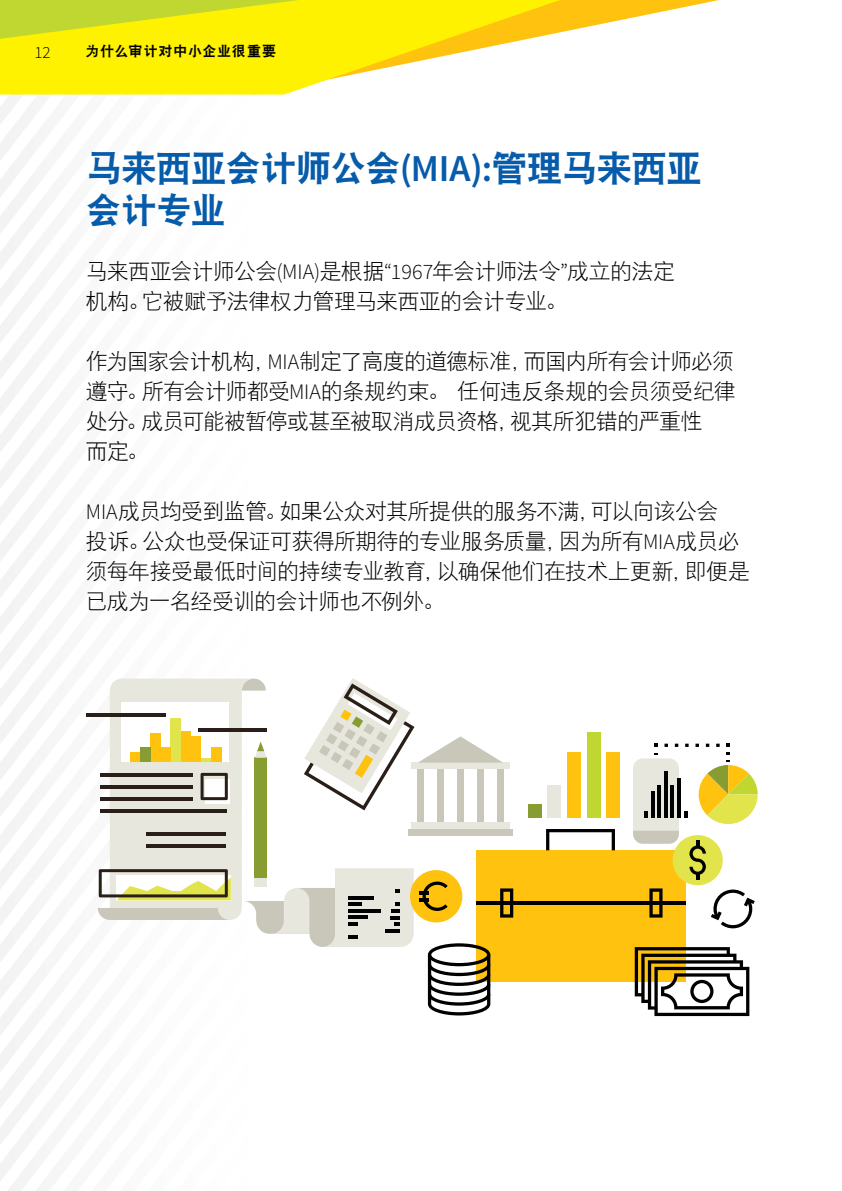
<style>
.page{position:relative;width:842px;height:1191px;background:#fff}
.page>*{position:absolute;margin:0;border:0;box-sizing:border-box;transform-origin:0 0}
.t1{font:36px/42px "DFP Hei W9";letter-spacing:-.03em;color:#065baa}
.t2{font:22px/30px "DFP Hei W3";letter-spacing:-.035em;color:#000}
.t3{font:300 17px "Source Sans Pro";color:#000}
.t4{font:14px "DFP Hei W9";letter-spacing:.06em;color:#000}
.s1{font-family:"Source Sans Pro";font-weight:600;font-size:38px}
.s2{font-family:"Source Sans Pro";font-weight:300}
</style>
<div class="page">
<svg style="left:0;top:329px;width:40px;height:98px"></svg>
<svg style="left:0;top:220px;width:40px;height:109px"></svg>
<svg style="left:0;top:1167px;width:40px;height:24px"></svg>
<svg style="left:0;top:427px;width:40px;height:36px"></svg>
<svg style="left:0;top:1131px;width:40px;height:36px"></svg>
<svg style="left:0;top:463px;width:40px;height:182px"></svg>
<svg style="left:0;top:1058px;width:40px;height:73px"></svg>
<svg style="left:0;top:1022px;width:40px;height:36px"></svg>
<svg style="left:0;top:645px;width:98px;height:377px"></svg>
<svg style="left:611px;top:0;width:108px;height:22px"></svg>
<svg style="left:0;top:95px;width:40px;height:125px"></svg>
<svg style="left:0;top:0;width:611px;height:95px;fill:#fff200"></svg>
<svg style="left:711px;top:889px;width:44px;height:39px"></svg>
<div style="left:475px;top:850px;width:210px;height:131px;background:#ffc20e"></div>
<hr style="left:475px;top:901px;width:210px;height:3px;background:#000">
<svg style="left:546px;top:829px;width:69px;height:21px"></svg>
<svg style="left:649px;top:888px;width:13px;height:29px"></svg>
<svg style="left:635px;top:947px;width:114px;height:69px"></svg>
<div style="left:587px;top:732px;width:13px;height:85px;background:#bfd730"></div>
<div style="left:607px;top:751px;width:13px;height:66px;background:#ffc20e"></div>
<div style="left:567px;top:751px;width:13px;height:66px;background:#ffc20e"></div>
<div style="left:548px;top:784px;width:13px;height:33px;background:#e7e7dd"></div>
<div style="left:528px;top:804px;width:13px;height:13px;background:#879d32"></div>
<div style="left:672px;top:835px;width:51px;height:50px;background:#e1e44a;border-radius:50%"></div>
<svg style="left:633px;top:743px;width:125px;height:137px"></svg>
<hr style="left:86px;top:713px;width:79px;height:3px;background:#291f18">
<svg style="left:98px;top:678px;width:415px;height:338px"></svg>
<p class="t3" style="left:34px;top:42px;width:18px">12</p>
<p class="t4" style="left:85px;top:44px;width:193px">为什么审计对中小企业很重要</p>
<h1 class="t1" style="left:86px;top:146px;width:618px">马来西亚会计师公会<span class="s1">(MIA):</span>管理马来西亚会计专业</h1>
<p class="t2" style="left:86px;top:256px;width:591px">马来西亚会计师公会<span class="s2">(MIA)</span>是根据<span class="s2">“1967</span>年会计师法令<span class="s2">”</span>成立的法定机构。它被赋予法律权力管理马来西亚的会计专业。</p>
<p class="t2" style="left:86px;top:346px;width:651px">作为国家会计机构，<span class="s2">MIA</span>制定了高度的道德标准，而国内所有会计师必须遵守。所有会计师都受<span class="s2">MIA</span>的条规约束。任何违反条规的会员须受纪律处分。成员可能被暂停或甚至被取消成员资格，视其所犯错的严重性<br>而定。</p>
<p class="t2" style="left:86px;top:496px;width:666px"><span class="s2">MIA</span>成员均受到监管。如果公众对其所提供的服务不满，可以向该公会<br>投诉。公众也受保证可获得所期待的专业服务质量，因为所有<span class="s2">MIA</span>成员必须每年接受最低时间的持续专业教育，以确保他们在技术上更新，即便是已成为一名经受训的会计师也不例外。</p>
</div>
